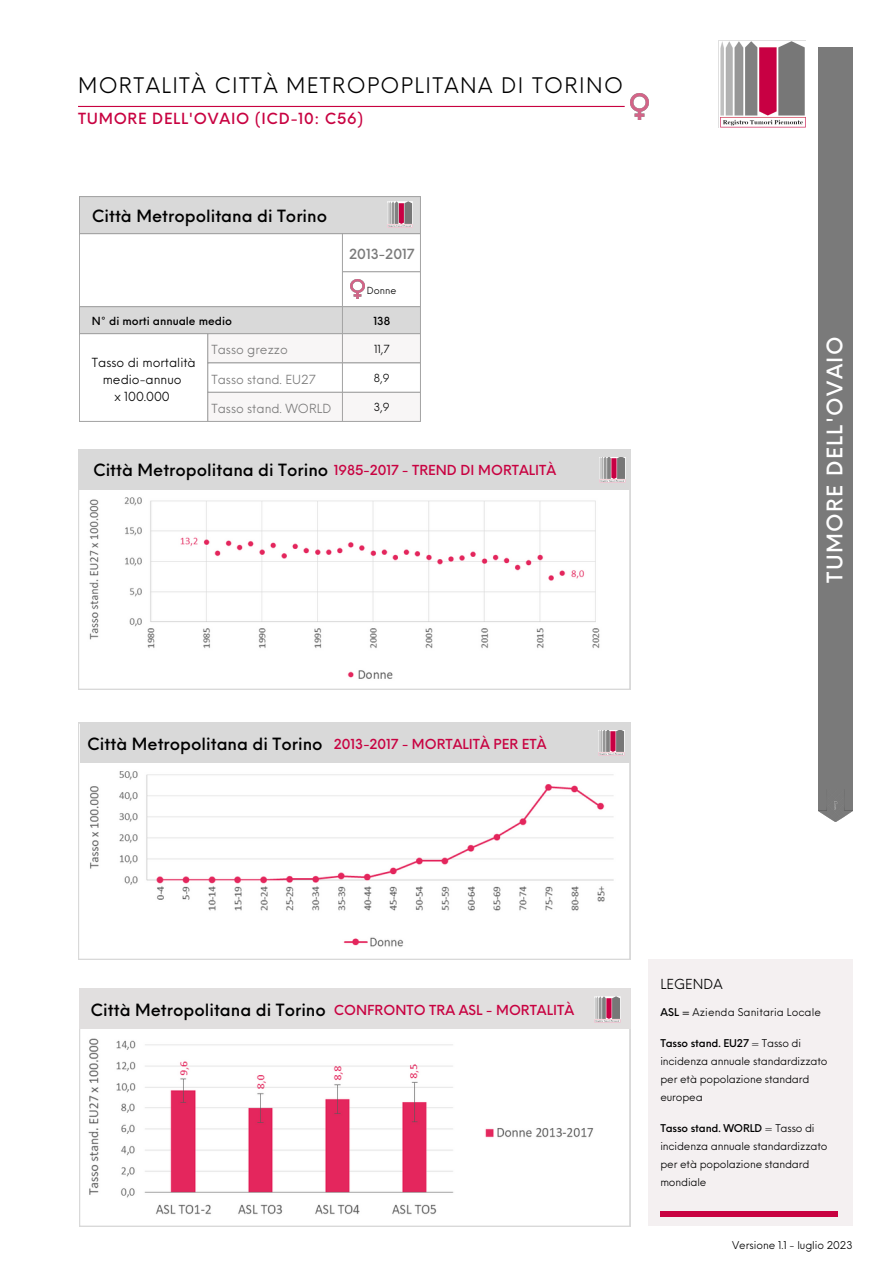
<style>
.page{position:relative;width:893px;height:1264px;background:#fff}
.page>*{position:absolute;margin:0;border:0;box-sizing:border-box;transform-origin:0 0}
.t1{font:21px "Neue Einstellung";letter-spacing:.065em;color:#000}
.t2{font:500 21px "Neue Einstellung";letter-spacing:.065em;color:#fff}
.t3{font:500 16.5px "Neue Einstellung";color:#000}
.t4{font:500 15px "Neue Einstellung";letter-spacing:.05em;color:#c80241}
.t5{font:500 13.65px "Neue Einstellung";color:#7a7a7a}
.t6{font:500 13.5px "Neue Einstellung";color:#c80241}
.t7{font:13.5px "Neue Einstellung";letter-spacing:.01em;color:#000}
.t8{font:12.3px "Neue Einstellung";color:#7a7a7a}
.t9{font:12.3px/17.1px "Neue Einstellung";color:#000;text-align:center}
.t10{font:500 10.95px "Neue Einstellung";color:#000}
.t11{font:10.95px "Neue Einstellung";color:#000}
.t12{font:10.5px/18.1px "Neue Einstellung";letter-spacing:-.015em;color:#000}
.t13{font:10.5px "Neue Einstellung";letter-spacing:.01em;color:#000}
.t14{font:9.6px "Neue Einstellung";color:#000}
.s1{font-weight:500}
</style>
<div class="page">
<div style="left:818px;top:48px;width:34px;height:763px;background:#7a7a7a"></div>
<img style="left:818px;top:801px;width:34px;height:20px">
<hr style="left:78px;top:106px;width:546px;height:1px;background:#c80241">
<svg style="left:78px;top:489px;width:552px;height:200px"></svg>
<div style="left:78px;top:449px;width:552px;height:40px;background:#d9d9d9"></div>
<img style="left:718px;top:41px;width:87px;height:86px">
<img style="left:599px;top:457px;width:26px;height:26px">
<svg style="left:79px;top:988px;width:551px;height:238px"></svg>
<div style="left:80px;top:988px;width:550px;height:40px;background:#e1dfdf"></div>
<svg style="left:78px;top:722px;width:552px;height:237px"></svg>
<div style="left:80px;top:722px;width:550px;height:41px;background:#d9d9d9"></div>
<img style="left:598px;top:730px;width:26px;height:25px">
<div style="left:648px;top:959px;width:204px;height:267px;background:#f4f0f1"></div>
<img style="left:594px;top:996px;width:26px;height:26px">
<div style="left:660px;top:1210px;width:177px;height:6px;background:#c80241"></div>
<img style="left:630px;top:93px;width:18px;height:26px">
<svg style="left:80px;top:197px;width:340px;height:136px"></svg>
<svg style="left:208px;top:334px;width:212px;height:87px"></svg>
<hr style="left:79px;top:197px;width:1px;height:224px;background:#a6a6a6">
<hr style="left:207px;top:334px;width:1px;height:87px;background:#a6a6a6">
<hr style="left:342px;top:234px;width:1px;height:187px;background:#a6a6a6">
<hr style="left:420px;top:197px;width:1px;height:224px;background:#a6a6a6">
<hr style="left:79px;top:196px;width:341px;height:1px;background:#a6a6a6">
<hr style="left:79px;top:233px;width:341px;height:1px;background:#a6a6a6">
<hr style="left:342px;top:271px;width:78px;height:1px;background:#a6a6a6">
<hr style="left:79px;top:306px;width:341px;height:1px;background:#a6a6a6">
<hr style="left:79px;top:333px;width:341px;height:1px;background:#a6a6a6">
<hr style="left:207px;top:363px;width:213px;height:1px;background:#a6a6a6">
<hr style="left:207px;top:392px;width:213px;height:1px;background:#a6a6a6">
<hr style="left:79px;top:421px;width:341px;height:1px;background:#a6a6a6">
<img style="left:350px;top:279px;width:14px;height:19px">
<img style="left:387px;top:202px;width:26px;height:25px">
<img style="left:84px;top:490px;width:521px;height:191px">
<img style="left:84px;top:763px;width:531px;height:184px">
<img style="left:84px;top:1030px;width:515px;height:188px">
<p class="t1" style="left:78px;top:67px;width:546px">MORTALITÀ CITTÀ METROPOPLITANA DI TORINO</p>
<p class="t4" style="left:78px;top:105px;width:286px">TUMORE DELL'OVAIO (ICD-10: C56)</p>
<p class="t3" style="left:92px;top:201px;width:237px">Città Metropolitana di Torino</p>
<p class="t5" style="left:349px;top:242px;width:67px">2013-2017</p>
<p class="t14" style="left:367px;top:282px;width:31px">Donne</p>
<p class="t10" style="left:92px;top:311px;width:142px">N° di morti annuale medio</p>
<p class="t10" style="left:373px;top:311px;width:18px">138</p>
<p class="t9" style="left:92px;top:352px;width:105px">Tasso di mortalità medio-annuo</p>
<p class="t9" style="left:114px;top:386px;width:57px">x 100.000</p>
<p class="t8" style="left:211px;top:339px;width:78px">Tasso grezzo</p>
<p class="t11" style="left:374px;top:339px;width:17px">11,7</p>
<p class="t8" style="left:211px;top:368px;width:106px">Tasso stand. EU27</p>
<p class="t11" style="left:374px;top:368px;width:17px">8,9</p>
<p class="t8" style="left:211px;top:397px;width:121px">Tasso stand. WORLD</p>
<p class="t11" style="left:374px;top:397px;width:17px">3,9</p>
<p class="t6" style="left:334px;top:458px;width:224px">1985-2017 - TREND DI MORTALITÀ</p>
<p class="t3" style="left:93px;top:455px;width:237px">Città Metropolitana di Torino</p>
<p class="t3" style="left:87px;top:728px;width:237px">Città Metropolitana di Torino</p>
<p class="t6" style="left:334px;top:731px;width:214px">2013-2017 - MORTALITÀ PER ETÀ</p>
<p class="t2" style="left:815px;top:582px;width:247px;rotate:-90deg">TUMORE DELL'OVAIO</p>
<p class="t3" style="left:91px;top:995px;width:237px">Città Metropolitana di Torino</p>
<p class="t6" style="left:334px;top:998px;width:242px">CONFRONTO TRA ASL - MORTALITÀ</p>
<p class="t7" style="left:660px;top:972px;width:64px">LEGENDA</p>
<p class="t13" style="left:660px;top:1002px;width:162px"><span class="s1">ASL =</span> Azienda Sanitaria Locale</p>
<p class="t12" style="left:660px;top:1032px;width:169px"><span class="s1">Tasso stand. EU27</span> = Tasso di incidenza annuale standardizzato per età popolazione standard europea</p>
<p class="t12" style="left:660px;top:1117px;width:169px"><span class="s1">Tasso stand. WORLD</span> = Tasso di incidenza annuale standardizzato per età popolazione standard mondiale</p>
<p class="t12" style="left:732px;top:1235px;width:122px">Versione 1.1 - luglio 2023</p>
</div>
